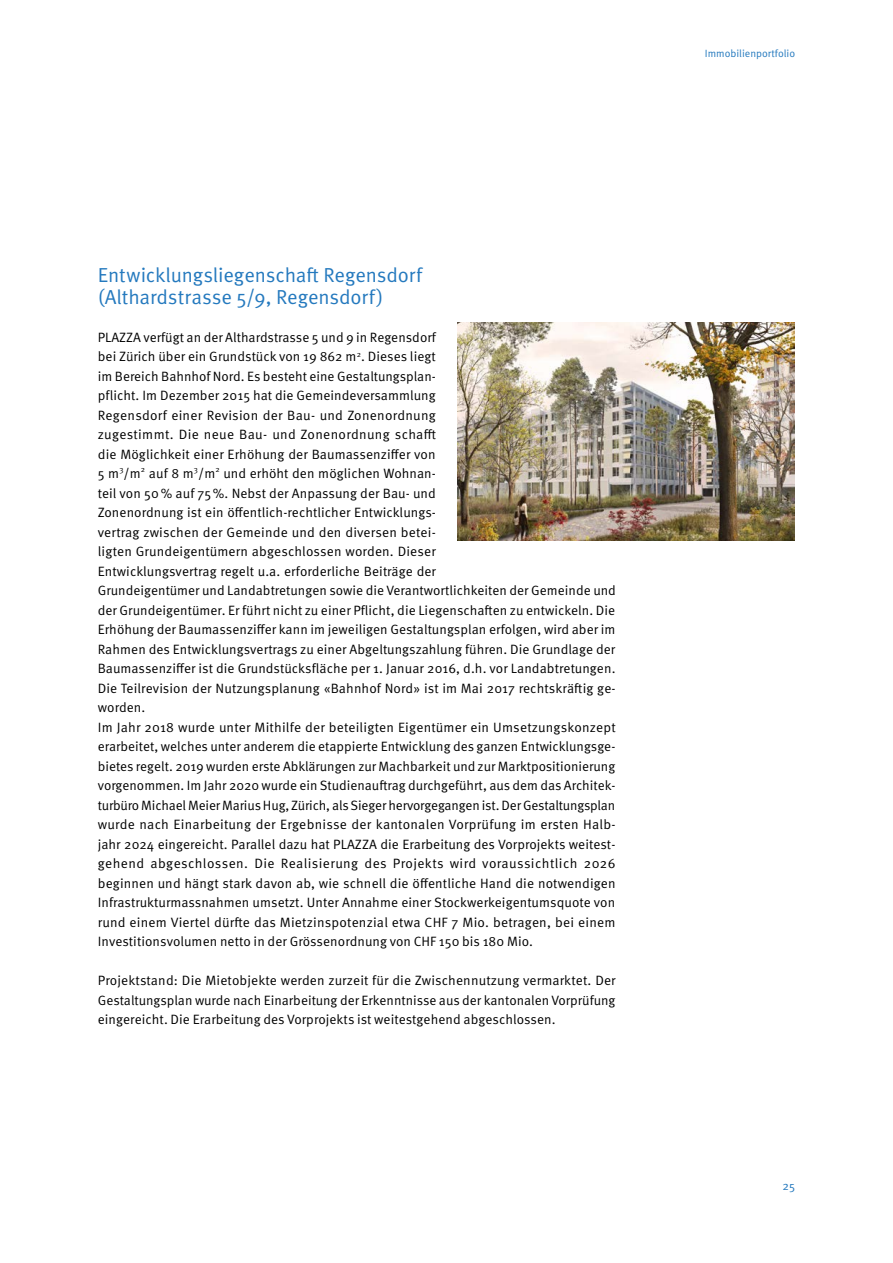
<style>
.page{position:relative;width:893px;height:1263px;background:#fff}
.page>*{position:absolute;margin:0;border:0;box-sizing:border-box;transform-origin:0 0}
.t1{font:20.25px/22.5px "Meta OT Norm";letter-spacing:-.005em;color:#2479be}
.t2{font:13.5px/19.5px "Meta OT Norm";letter-spacing:.005em;color:#000}
.t3{font:12px "Meta OT Norm";color:#2479be}
.t4{font:10.5px "Meta OT Norm";color:#2479be}
</style>
<div class="page">
<img style="left:457px;top:322px;width:337px;height:219px">
<h1 class="t1" style="left:98px;top:264px;width:326px">Entwicklungsliegenschaft Regensdorf (Althardstrasse 5/9, Regensdorf)</h1>
<p class="t2" style="left:98px;top:328px;width:520px">PLAZZA verfügt an der Althardstrasse 5 und 9 in Regensdorf<br>bei Zürich über ein Grundstück von 19 862 m<sup>2</sup>. Dieses liegt<br>im Bereich Bahnhof Nord. Es besteht eine Gestaltungsplan-<br>pflicht. Im Dezember 2015 hat die Gemeindeversammlung<br>Regensdorf einer Revision der Bau- und Zonenordnung<br>zugestimmt. Die neue Bau- und Zonenordnung schafft<br>die Möglichkeit einer Erhöhung der Baumassenziffer von<br>5 m<sup>3</sup>/m<sup>2</sup> auf 8 m<sup>3</sup>/m<sup>2</sup> und erhöht den möglichen Wohnan-<br>teil von 50% auf 75%. Nebst der Anpassung der Bau- und<br>Zonenordnung ist ein öffentlich-rechtlicher Entwicklungs-<br>vertrag zwischen der Gemeinde und den diversen betei-<br>ligten Grundeigentümern abgeschlossen worden. Dieser<br>Entwicklungsvertrag regelt u.a. erforderliche Beiträge der<br>Grundeigentümer und Landabtretungen sowie die Verantwortlichkeiten der Gemeinde und der Grundeigentümer. Er führt nicht zu einer Pflicht, die Liegenschaften zu entwickeln. Die Erhöhung der Baumassenziffer kann im jeweiligen Gestaltungsplan erfolgen, wird aber im Rahmen des Entwicklungsvertrags zu einer Abgeltungszahlung führen. Die Grundlage der Baumassenziffer ist die Grundstücksfläche per 1. Januar 2016, d.h. vor Landabtretungen.<br>Die Teilrevision der Nutzungsplanung «Bahnhof Nord» ist im Mai 2017 rechtskräftig ge&shy;worden.<br>Im Jahr 2018 wurde unter Mithilfe der beteiligten Eigentümer ein Umsetzungskonzept erarbeitet, welches unter anderem die etappierte Entwicklung des ganzen Entwicklungsge&shy;bietes regelt. 2019 wurden erste Abklärungen zur Machbarkeit und zur Marktpositionierung vorgenommen. Im Jahr 2020 wurde ein Studienauftrag durchgeführt, aus dem das Architek&shy;turbüro Michael Meier Marius Hug, Zürich, als Sieger hervorgegangen ist. Der Gestaltungsplan wurde nach Einarbeitung der Ergebnisse der kantonalen Vorprüfung im ersten Halb&shy;jahr 2024 eingereicht. Parallel dazu hat PLAZZA die Erarbeitung des Vorprojekts weitest&shy;gehend abgeschlossen. Die Realisierung des Projekts wird voraussichtlich 2026 beginnen und hängt stark davon ab, wie schnell die öffentliche Hand die notwendigen Infrastrukturmassnahmen umsetzt. Unter Annahme einer Stockwerkeigentumsquote von rund einem Viertel dürfte das Mietzinspotenzial etwa CHF 7 Mio. betragen, bei einem Investitionsvolumen netto in der Grössenordnung von CHF 150 bis 180 Mio.</p>
<p class="t2" style="left:98px;top:971px;width:519px;text-align:justify">Projektstand: Die Mietobjekte werden zurzeit für die Zwischennutzung vermarktet. Der Gestaltungsplan wurde nach Einarbeitung der Erkenntnisse aus der kantonalen Vorprüfung eingereicht. Die Erarbeitung des Vorprojekts ist weitestgehend abgeschlossen.</p>
<p class="t4" style="left:705px;top:47px;width:92px">Immobilienportfolio</p>
<p class="t3" style="left:783px;top:1178px;width:14px">25</p>
</div>
